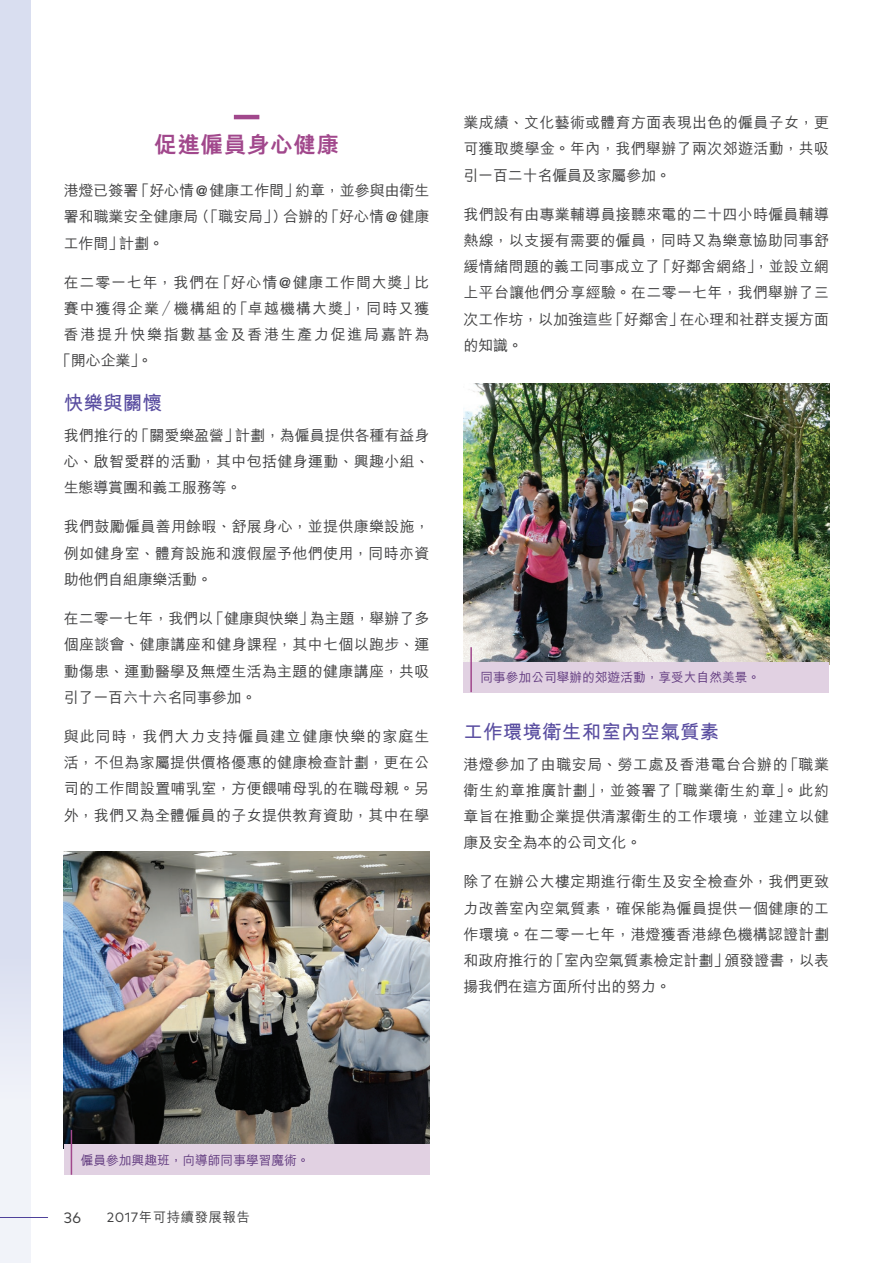
<style>
.page{position:relative;width:893px;height:1263px;background:#fff}
.page>*{position:absolute;margin:0;border:0;box-sizing:border-box;transform-origin:0 0}
.Heading{font:800 22.5px "M Hei HK";letter-spacing:.03em;color:#a1488c}
.Subhead{font:700 19.5px "M Hei HK";letter-spacing:.01em;color:#594da0}
.Bodytext__Key{font:500 15px/26.2px "M Hei HK";letter-spacing:.02em;color:#3e3e3f;text-align:justify}
.Bodytext__Key-2{font:500 15px "M Hei HK";letter-spacing:.055em;color:#3e3e3f}
.Bodytext__Key-3{font:500 15px "M Hei HK";letter-spacing:.07em;color:#3e3e3f}
.Bodytext__Key-4{font:500 15px "M Hei HK";letter-spacing:.115em;color:#3e3e3f}
.t1{font:15px "Mark OT";color:#3e3e3f}
.t2{font:500 13.5px "M Hei HK";letter-spacing:.035em;color:#3e3e3f}
.Caption_Box_Working{font:500 12.75px "M Hei HK";letter-spacing:-.005em;color:#60397e}
.s1{font-family:"Frutiger LT Std";font-weight:400}
.s2{font-weight:700}
.s3{font-family:"Mark OT";font-weight:400}
</style>
<div class="page">
<div style="left:0;top:0;width:31px;height:1263px;background:linear-gradient(to bottom,#d3d8ee,#e8ebf6)"></div>
<hr style="left:234px;top:115px;width:25px;height:4px;background:#a1488c">
<img style="left:64px;top:851px;width:365px;height:294px">
<div style="left:64px;top:1145px;width:365px;height:30px;background:#e1d1e2"></div>
<hr style="left:71px;top:1130px;width:1px;height:45px;background:#a1488c">
<img style="left:463px;top:383px;width:366px;height:279px">
<div style="left:463px;top:662px;width:366px;height:30px;background:#e1d1e2"></div>
<hr style="left:470px;top:647px;width:2px;height:45px;background:#a1488c">
<hr style="left:0;top:1217px;width:48px;height:1px;background:#4e419a">
<p class="Heading" style="left:154px;top:133px;width:186px">促進僱員身心健康</p>
<p class="Bodytext__Key" style="left:64px;top:176px;width:367px">港燈已簽署「好心情<span class="s1">@</span>健康工作間」約章，並參與由衛生署和職業安全健康局（「職安局」）合辦的「好心情<span class="s1">@</span>健康工作間」計劃。</p>
<p class="Bodytext__Key-2" style="left:64px;top:271px;width:367px">在二零一七年，我們在「好心情<span class="s1">@</span>健康工作間大獎」比</p>
<p class="Bodytext__Key-3" style="left:64px;top:297px;width:367px">賽中獲得企業／機構組的「卓越機構大獎」，同時又獲</p>
<p class="Bodytext__Key-4" style="left:64px;top:324px;width:367px">香港提升快樂指數基金及香港生產力促進局嘉許為</p>
<p class="Bodytext__Key" style="left:56px;top:346px;width:98px">「開心企業」。</p>
<p class="Subhead" style="left:64px;top:389px;width:100px">快樂與關懷</p>
<p class="Bodytext__Key" style="left:64px;top:421px;width:367px">我們推行的「關愛樂盈營」計劃，為僱員提供各種有益身心、啟智愛群的活動，其中包括健身運動、興趣小組、生態導賞團和義工服務等。</p>
<p class="Bodytext__Key" style="left:64px;top:512px;width:367px">我們鼓勵僱員善用餘暇<span class="s2">、</span>舒展身心，並提供康樂設施，例如健身室、體育設施和渡假屋予他們使用，同時亦資助他們自組康樂活動。</p>
<p class="Bodytext__Key" style="left:64px;top:604px;width:367px">在二零一七年，我們以「健康與快樂」為主題，舉辦了多個座談會、健康講座和健身課程，其中七個以跑步、運動傷患、運動醫學及無煙生活為主題的健康講座，共吸引了一百六十六名同事參加。</p>
<p class="Bodytext__Key" style="left:64px;top:722px;width:367px">與此同時，我們大力支持僱員建立健康快樂的家庭生活，不但為家屬提供價格優惠的健康檢查計劃，更在公司的工作間設置哺乳室，方便餵哺母乳的在職母親。另外，我們又為全體僱員的子女提供教育資助，其中在學</p>
<p class="Bodytext__Key" style="left:463px;top:108px;width:367px">業成績、文化藝術或體育方面表現出色的僱員子女，更可獲取獎學金。年內，我們舉辦了兩次郊遊活動，共吸引一百二十名僱員及家屬參加。</p>
<p class="Bodytext__Key" style="left:463px;top:200px;width:367px">我們設有由專業輔導員接聽來電的二十四小時僱員輔導熱線，以支援有需要的僱員，同時又為樂意協助同事舒緩情緒問題的義工同事成立了「好鄰舍網絡」，並設立網上平台讓他們分享經驗。在二零一七年，我們舉辦了三次工作坊，以加強這些「好鄰舍」在心理和社群支援方面的知識。</p>
<p class="Caption_Box_Working" style="left:480px;top:668px;width:281px">同事參加公司舉辦的郊遊活動，享受大自然美景。</p>
<p class="Subhead" style="left:463px;top:718px;width:257px">工作環境衛生和室內空氣質素</p>
<p class="Bodytext__Key" style="left:463px;top:750px;width:367px">港燈參加了由職安局、勞工處及香港電台合辦的「職業衛生約章推廣計劃」，並簽署了「職業衛生約章」。此約章旨在推動企業提供清潔衛生的工作環境，並建立以健康及安全為本的公司文化。</p>
<p class="Bodytext__Key" style="left:463px;top:867px;width:367px">除了在辦公大樓定期進行衛生及安全檢查外，我們更致力改善室內空氣質素，確保能為僱員提供一個健康的工作環境。在二零一七年，港燈獲香港綠色機構認證計劃和政府推行的「室內空氣質素檢定計劃」頒發證書，以表揚我們在這方面所付出的努力。</p>
<p class="Caption_Box_Working" style="left:81px;top:1151px;width:230px">僱員參加興趣班，向導師同事學習魔術。</p>
<p class="t1" style="left:64px;top:1209px;width:19px">36</p>
<p class="t2" style="left:107px;top:1207px;width:145px"><span class="s3">2017</span>年可持續發展報告</p>
</div>
